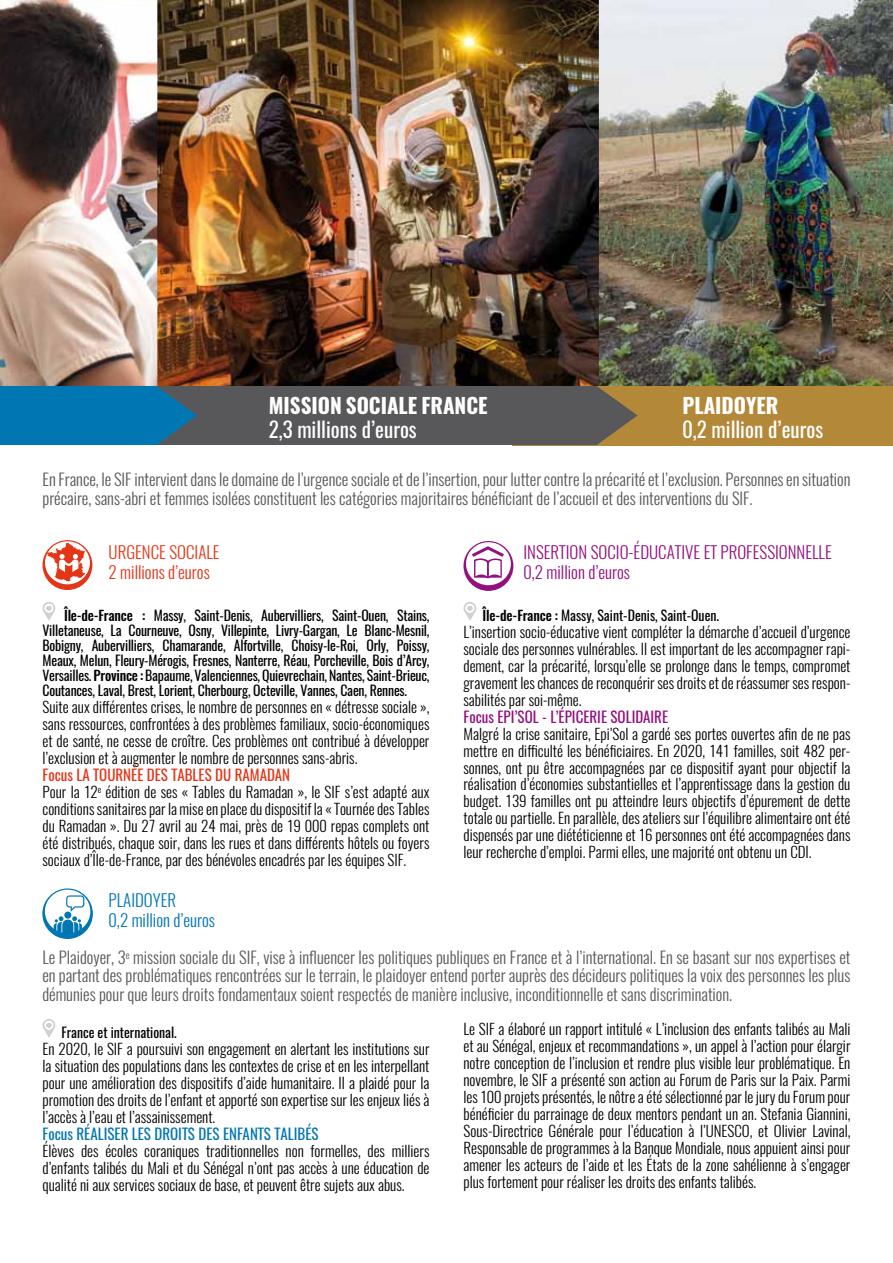
<style>
.page{position:relative;width:893px;height:1263px;background:#fff}
.page>*{position:absolute;margin:0;border:0;box-sizing:border-box;transform-origin:0 0}
.t1{font:21px "Oswald";color:#fff}
.t2{font:700 21px "Oswald";color:#fff}
.t3{font:300 16.95px/20.4px "Oswald";color:#93117e}
.t4{font:300 16.95px/20.4px "Oswald";color:#e53517}
.t5{font:300 16.95px/20.4px "Oswald";color:#0076b3}
.t6{font:300 16.5px/18.3px "Oswald";color:#58585a}
.t7{font:300 15px/17px "Oswald";color:#000;text-align:justify}
.t8{font:15px "Oswald";color:#0076b3}
.t9{font:15px "Oswald";color:#93117e}
.t10{font:13.8px/15px "Oswald";letter-spacing:-.015em;color:#000;text-align:justify}
.s1{font-weight:500}
.s2{font-weight:400;color:#e53517}
</style>
<div class="page">
<img style="left:0;top:0;width:157px;height:386px">
<img style="left:599px;top:0;width:294px;height:386px">
<img style="left:157px;top:0;width:442px;height:386px">
<svg style="left:43px;top:602px;width:12px;height:19px"></svg>
<svg style="left:463px;top:602px;width:13px;height:19px"></svg>
<svg style="left:43px;top:1019px;width:12px;height:19px"></svg>
<svg style="left:463px;top:541px;width:50px;height:50px"></svg>
<svg style="left:43px;top:540px;width:49px;height:50px"></svg>
<svg style="left:42px;top:888px;width:51px;height:51px"></svg>
<div style="left:512px;top:386px;width:381px;height:59px;background:#b38838"></div>
<svg style="left:0;top:386px;width:637px;height:59px;background:#426171"></svg>
<h1 class="t2" style="left:269px;top:391px;width:220px">MISSION SOCIALE FRANCE</h1>
<h1 class="t1" style="left:269px;top:415px;width:150px">2,3 millions d’euros</h1>
<h1 class="t2" style="left:682px;top:391px;width:97px">PLAIDOYER</h1>
<h1 class="t1" style="left:682px;top:415px;width:142px">0,2 million d’euros</h1>
<p class="t6" style="left:43px;top:470px;width:809px;line-height:18.8px">En France, le SIF intervient dans le domaine de l’urgence sociale et de l’insertion, pour lutter contre la précarité et l’exclusion. Personnes en situation précaire, sans-abri et femmes isolées constituent les catégories majoritaires bénéficiant de l’accueil et des interventions du SIF.</p>
<p class="t4" style="left:109px;top:542px;width:113px">URGENCE SOCIALE<br>2 millions d’euros</p>
<p class="t3" style="left:523px;top:542px;width:310px">INSERTION SOCIO-ÉDUCATIVE ET PROFESSIONNELLE<br>0,2 million d’euros</p>
<p class="t10" style="left:43px;top:608px;width:388px;text-indent:22px"><span class="s1">Île-de-France :</span> Massy, Saint-Denis, Aubervilliers, Saint-Ouen, Stains, Villetaneuse, La Courneuve, Osny, Villepinte, Livry-Gargan, Le Blanc-Mesnil, Bobigny, Aubervilliers, Chamarande, Alfortville, Choisy-le-Roi, Orly, Poissy, Meaux, Melun, Fleury-Mérogis, Fresnes, Nanterre, Réau, Porcheville, Bois d’Arcy, Versailles. <span class="s1">Province :</span> Bapaume, Valenciennes, Quievrechain, Nantes, Saint-Brieuc, Coutances, Laval, Brest, Lorient, Cherbourg, Octeville, Vannes, Caen, Rennes.</p>
<p class="t7" style="left:43px;top:698px;width:388px">Suite aux différentes crises, le nombre de personnes en « détresse sociale », sans ressources, confrontées à des problèmes familiaux, socio-économiques et de santé, ne cesse de croître. Ces problèmes ont contribué à développer l’exclusion et à augmenter le nombre de personnes sans-abris.</p>
<p class="t7" style="left:43px;top:766px;width:388px;text-align:left"><span class="s2">Focus La Tourn ée des Tables du Ramadan<br></span>Pour la 12<sup>e</sup> édition de ses « Tables du Ramadan », le SIF s’est adapté aux conditions sanitaires par la mise en place du dispositif la « Tournée des Tables du Ramadan ». Du 27 avril au 24 mai, près de 19 000 repas complets ont été distribués, chaque soir, dans les rues et dans différents hôtels ou foyers sociaux d’île-de-France, par des bénévoles encadrés par les équipes SIF.</p>
<p class="t5" style="left:109px;top:890px;width:108px">PLAIDOYER<br>0,2 million d’euros</p>
<p class="t10" style="left:483px;top:608px;width:238px"><span class="s1">Île-de-France :</span> Massy, Saint-Denis, Saint-Ouen.</p>
<p class="t7" style="left:463px;top:623px;width:388px">L’insertion socio-éducative vient compléter la démarche d’accueil d’urgence sociale des personnes vulnérables. Il est important de les accompagner rapi&shy;dement, car la précarité, lorsqu’elle se prolonge dans le temps, compromet gravement les chances de reconquérir ses droits et de réassumer ses respon&shy;sabilités par soi-même.</p>
<p class="t9" style="left:463px;top:706px;width:109px">Focus Epi ’Sol - L’épicerie</p>
<p class="t9" style="left:611px;top:706px;width:8px">solidaire</p>
<p class="t7" style="left:463px;top:725px;width:388px">Malgré la crise sanitaire, Epi’Sol a gardé ses portes ouvertes afin de ne pas mettre en difficulté les bénéficiaires. En 2020, 141 familles, soit 482 per&shy;sonnes, ont pu être accompagnées par ce dispositif ayant pour objectif la réalisation d’économies substantielles et l’apprentissage dans la gestion du budget. 139 familles ont pu atteindre leurs objectifs d’épurement de dette totale ou partielle. En parallèle, des ateliers sur l’équilibre alimentaire ont été dispensés par une diététicienne et 16 personnes ont été accompagnées dans leur recherche d’emploi. Parmi elles, une majorité ont obtenu un CDI.</p>
<p class="t6" style="left:42px;top:948px;width:810px;text-align:justify">Le Plaidoyer, 3<sup>e</sup> mission sociale du SIF, vise à influencer les politiques publiques en France et à l’international. En se basant sur nos expertises et en partant des problématiques rencontrées sur le terrain, le plaidoyer entend porter auprès des décideurs politiques la voix des personnes les plus démunies pour que leurs droits fondamentaux soient respectés de manière inclusive, inconditionnelle et sans discrimination.</p>
<p class="t10" style="left:62px;top:1025px;width:117px">France et international.</p>
<p class="t7" style="left:43px;top:1040px;width:388px">En 2020, le SIF a poursuivi son engagement en alertant les institutions sur la situation des populations dans les contextes de crise et en les interpellant pour une amélioration des dispositifs d’aide humanitaire. Il a plaidé pour la promotion des droits de l’enfant et apporté son expertise sur les enjeux liés à l’accès à l’eau et l’assainissement.</p>
<p class="t8" style="left:43px;top:1123px;width:278px">Focus RÉALISER LES DROITS DES ENFANTS TALIBéS</p>
<p class="t7" style="left:43px;top:1142px;width:388px">élèves des écoles coraniques traditionnelles non formelles, des milliers d’enfants talibés du Mali et du Sénégal n’ont pas accès à une éducation de qualité ni aux services sociaux de base, et peuvent être sujets aux abus.</p>
<p class="t7" style="left:463px;top:1021px;width:388px">Le SIF a élaboré un rapport intitulé « L’inclusion des enfants talibés au Mali et au Sénégal, enjeux et recommandations », un appel à l’action pour élargir notre conception de l’inclusion et rendre plus visible leur problématique. En novembre, le SIF a présenté son action au Forum de Paris sur la Paix. Parmi les 100 projets présentés, le nôtre a été sélectionné par le jury du Forum pour bénéficier du parrainage de deux mentors pendant un an. Stefania Giannini, Sous-Directrice Générale pour l’éducation à l’UNESCO, et Olivier Lavinal, Responsable de programmes à la Banque Mondiale, nous appuient ainsi pour amener les acteurs de l’aide et les états de la zone sahélienne à s’engager plus fortement pour réaliser les droits des enfants talibés.</p>
</div>
